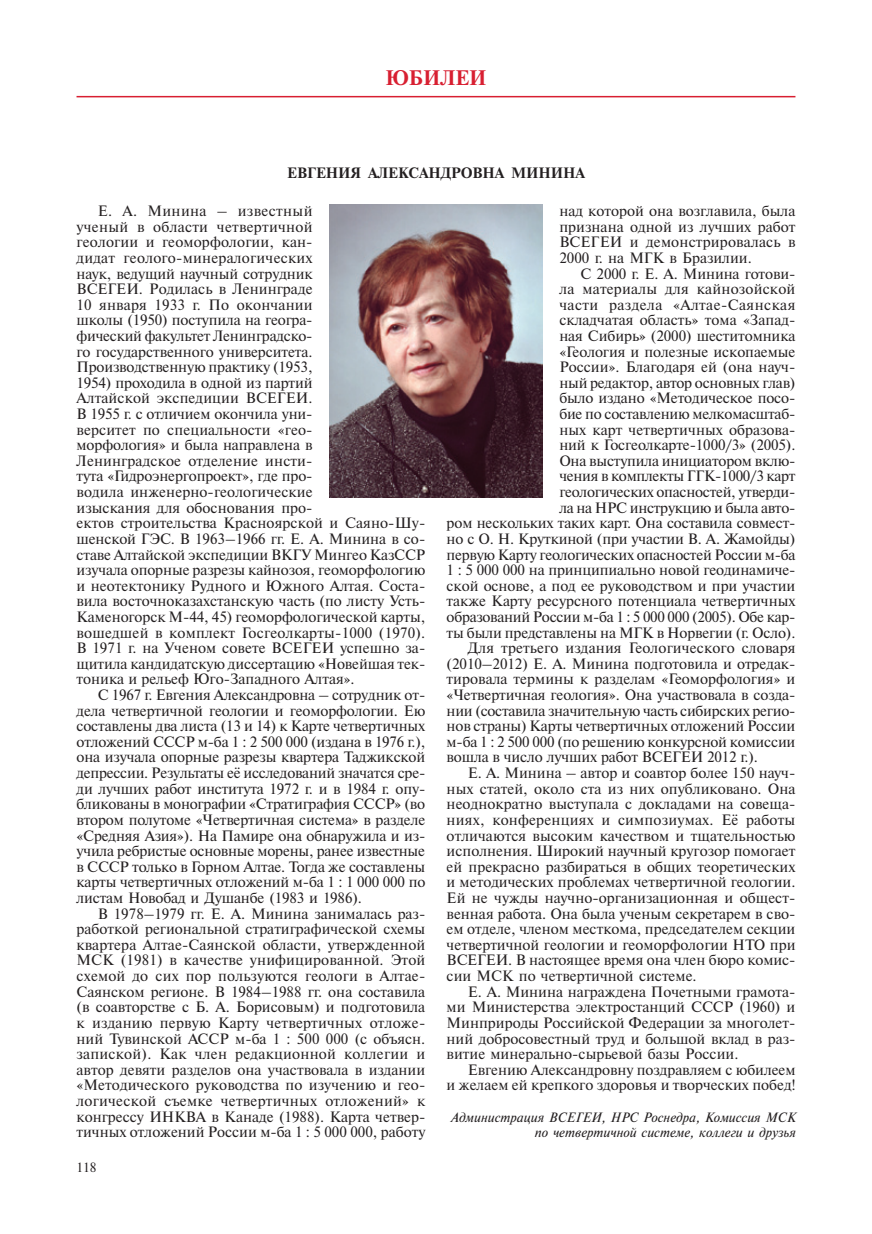
<style>
.page{position:relative;width:872px;height:1234px;background:#fff}
.page>*{position:absolute;margin:0;border:0;box-sizing:border-box;transform-origin:0 0}
.Rubrika{font:700 21px "Newton C";color:#d81f31}
.BT_min{font:15px/15.6px "Newton C";letter-spacing:-.005em;color:#231f20}
.Body{font:15px/15.6px "Newton C";color:#231f20;text-align:justify}
.A_3_zagol{font:700 15px "Newton C";color:#231f20}
.BT_pp{font:italic 13.5px/15px "Newton C";color:#231f20;text-align:right}
.KC{font:13.5px "Newton C";color:#231f20}
</style>
<div class="page">
<hr style="left:76px;top:96px;width:719px;height:1px;background:#d81f31">
<img style="left:330px;top:204px;width:212px;height:293px">
<p class="Rubrika" style="left:385px;top:66px;width:102px">ЮБИЛЕИ</p>
<p class="A_3_zagol" style="left:287px;top:164px;width:299px">ЕВГЕНИЯ АЛЕКСАНДРОВНА МИНИНА</p>
<p class="BT_min" style="left:76px;top:203px;width:350px;text-indent:21px">Е. А. Минина – известный<br>ученый в области четвертичной<br>геологии и геоморфологии, кан-<br>дидат геолого-минералогических<br>наук, ведущий научный сотрудник<br>ВСЕГЕИ. Родилась в Ленинграде<br>10 января 1933 г. По окончании<br>школы (1950) поступила на геогра-<br>фический факультет Ленинградско-<br>го государственного университета.<br>Производственную практику (1953,<br>1954) проходила в одной из партий<br>Алтайской экспедиции ВСЕГЕИ.<br>В 1955 г. с отличием окончила уни-<br>верситет по специальности «гео-<br>морфология» и была направлена в<br>Ленинградское отделение инсти-<br>тута «Гидроэнергопроект», где про-<br>водила инженерно-геологические<br>изыскания для обоснования про-<br>ектов строительства Красноярской и Саяно-Шу&shy;шенской ГЭС. В 1963–1966 гг. Е. А. Минина в со&shy;ставе Алтайской экспедиции ВКГУ Мингео КазССР изучала опорные разрезы кайнозоя, геоморфологию и неотектонику Рудного и Южного Алтая. Соста&shy;вила восточноказахстанскую часть (по листу Усть-Каменогорск М-44, 45) геоморфологической карты, вошедшей в комплект Госгеолкарты-1000 (1970).<br>В 1971 г. на Ученом совете ВСЕГЕИ успешно за&shy;щитила кандидатскую диссертацию «Новейшая тек&shy;тоника и рельеф Юго-Западного Алтая».</p>
<p class="Body" style="left:76px;top:687px;width:350px;text-indent:21px">С 1967 г. Евгения Александровна – сотрудник от&shy;дела четвертичной геологии и геоморфологии. Ею составлены два листа (13 и 14) к Карте четвертичных отложений СССР м-ба 1 : 2 500 000 (издана в 1976 г.), она изучала опорные разрезы квартера Таджикской депрессии. Результаты её исследований значатся сре&shy;ди лучших работ института 1972 г. и в 1984 г. опу&shy;бликованы в монографии «Стратиграфия СССР» (во втором полутоме «Четвертичная система» в разделе «Средняя Азия»). На Памире она обнаружила и из&shy;учила ребристые основные морены, ранее известные в СССР только в Горном Алтае. Тогда же составлены карты четвертичных отложений м-ба 1 : 1 000 000 по листам Новобад и Душанбе (1983 и 1986).</p>
<p class="Body" style="left:76px;top:905px;width:350px;text-indent:21px">В 1978–1979 гг. Е. А. Минина занималась раз&shy;работкой региональной стратиграфической схемы квартера Алтае-Саянской области, утвержденной МСК (1981) в качестве унифицированной. Этой схемой до сих пор пользуются геологи в Алтае-Саянском регионе. В 1984–1988 гг. она составила (в соавторстве с Б. А. Борисовым) и подготовила к изданию первую Карту четвертичных отложе&shy;ний Тувинской АССР м-ба 1 : 500 000 (с объясн. запиской). Как член редакционной коллегии и автор девяти разделов она участвовала в издании «Методического руководства по изучению и гео&shy;логической съемке четвертичных отложений» к конгрессу ИНКВА в Канаде (1988). Карта четвер&shy;тичных отложений России м-ба 1 : 5 000 000, работу</p>
<p class="Body" style="left:559px;top:203px;width:238px">над которой она возглавила, была признана одной из лучших работ ВСЕГЕИ и демонстрировалась в 2000 г. на МГК в Бразилии.</p>
<p class="BT_min" style="left:446px;top:265px;width:350px;text-align:right">С 2000 г. Е. А. Минина готови-<br>ла материалы для кайнозойской<br>части раздела «Алтае-Саянская<br>складчатая область» тома «Запад-<br>ная Сибирь» (2000) шеститомника<br>«Геология и полезные ископаемые<br>России». Благодаря ей (она науч-<br>ный редактор, автор основных глав)<br>было издано «Методическое посо-<br>бие по составлению мелкомасштаб-<br>ных карт четвертичных образова-<br>ний к Госгеолкарте-1000/3» (2005).<br>Она выступила инициатором вклю-<br>чения в комплекты ГГК-1000/3 карт<br>геологических опасностей, утверди-<br>ла на НРС инструкцию и была авто-<br>ром нескольких таких карт. Она составила совмест&shy;но с О. Н. Круткиной (при участии В. А. Жамойды) первую Карту геологических опасностей России м-ба 1 : 5 000 000 на принципиально новой геодинамиче&shy;ской основе, а под ее руководством и при участии также Карту ресурсного потенциала четвертичных образований России м-ба 1 : 5 000 000 (2005). Обе кар&shy;ты были представлены на МГК в Норвегии (г. Осло).</p>
<p class="BT_min" style="left:446px;top:640px;width:350px;text-align:justify;text-indent:21px">Для третьего издания Геологического словаря (2010–2012) Е. А. Минина подготовила и отредак&shy;тировала термины к разделам «Геоморфология» и «Четвертичная геология». Она участвовала в созда&shy;нии (составила значительную часть сибирских регио&shy;нов страны) Карты четвертичных отложений России м-ба 1 : 2 500 000 (по решению конкурсной комиссии вошла в число лучших работ ВСЕГЕИ 2012 г.).</p>
<p class="Body" style="left:446px;top:765px;width:350px;text-align:left;text-indent:21px">Е. А. Минина – автор и соавтор более 150 науч&shy;ных статей, около ста из них опубликовано. Она неоднократно выступала с докладами на совеща&shy;ниях, конференциях и симпозиумах. Её работы отличаются высоким качеством и тщательностью исполнения. Широкий научный кругозор помогает ей прекрасно разбираться в общих теоретических и методических проблемах четвертичной геологии.<br>Ей не чужды научно-организационная и общест&shy;венная работа. Она была ученым секретарем в сво&shy;ем отделе, членом месткома, председателем секции четвертичной геологии и геоморфологии НТО при ВСЕГЕИ. В настоящее время она член бюро комис&shy;сии МСК по четвертичной системе.</p>
<p class="Body" style="left:446px;top:983px;width:350px;text-indent:21px">Е. А. Минина награждена Почетными грамота&shy;ми Министерства электростанций СССР (1960) и Минприроды Российской Федерации за многолет&shy;ний добросовестный труд и большой вклад в раз&shy;витие минерально-сырьевой базы России.</p>
<p class="Body" style="left:446px;top:1061px;width:350px;text-align:right">Евгению Александровну поздравляем с юбилеем<br>и желаем ей крепкого здоровья и творческих побед!</p>
<p class="BT_pp" style="left:450px;top:1109px;width:346px">Администрация ВСЕГЕИ, НРС Роснедра, Комиссия МСК по четвертичной системе, коллеги и друзья</p>
<p class="KC" style="left:76px;top:1159px;width:22px">118</p>
</div>
